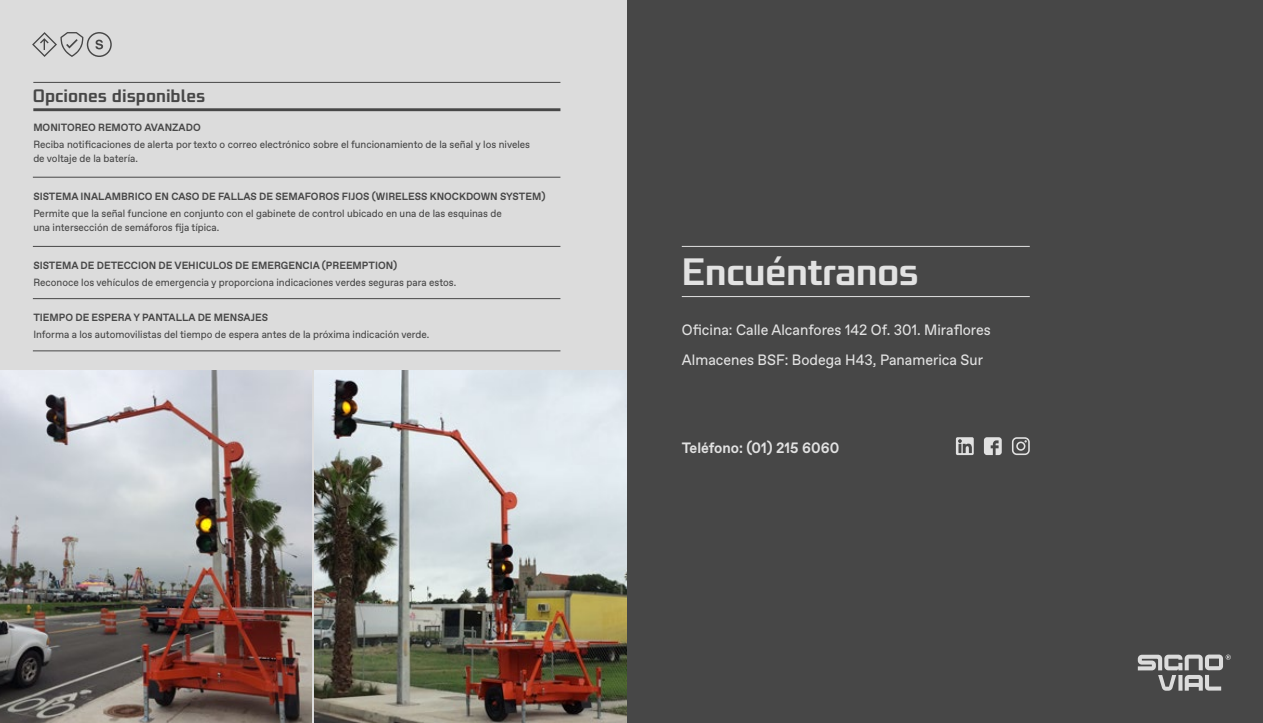
<style>
.page{position:relative;width:1263px;height:723px;background:#fff}
.page>*{position:absolute;margin:0;border:0;box-sizing:border-box;transform-origin:0 0}
.t1{font:38.25px "Bunken Tech Sans Pro Se Bd";letter-spacing:-.02em;color:#e2e2e2}
.t2{font:18px "Bunken Tech Sans Pro Se Bd";color:#474747;scale:.96 1}
.t3{font:15px/30px "Favorit";color:#e2e2e2;scale:.96 1}
.t4{font:700 15px "Favorit";color:#e2e2e2;scale:.96 1}
.t5{font:10.5px/13.5px "Favorit";color:#474747;scale:.96 1}
.t6{font:700 10.5px "Favorit";color:#474747;scale:.96 1}
</style>
<div class="page">
<div style="left:626px;top:0;width:637px;height:723px;background:#474747"></div>
<div style="left:0;top:0;width:626px;height:723px;background:#dcdcdc"></div>
<svg style="left:1138px;top:654px;width:93px;height:37px"></svg>
<svg style="left:32px;top:32px;width:80px;height:25px"></svg>
<hr style="left:682px;top:246px;width:348px;height:1px;background:#e2e2e2">
<hr style="left:682px;top:296px;width:348px;height:1px;background:#e2e2e2">
<svg style="left:956px;top:437px;width:18px;height:18px"></svg>
<svg style="left:984px;top:437px;width:18px;height:18px"></svg>
<svg style="left:1012px;top:437px;width:18px;height:18px"></svg>
<hr style="left:33px;top:177px;width:527px;height:1px;background:#474747">
<hr style="left:33px;top:246px;width:527px;height:1px;background:#474747">
<hr style="left:33px;top:298px;width:527px;height:1px;background:#474747">
<hr style="left:33px;top:350px;width:527px;height:1px;background:#474747">
<hr style="left:33px;top:82px;width:527px;height:1px;background:#474747">
<hr style="left:33px;top:108px;width:527px;height:3px;background:#474747">
<img style="left:0;top:371px;width:311px;height:352px">
<img style="left:315px;top:371px;width:311px;height:352px">
<h2 class="t2" style="left:33px;top:85px;width:181px">Opciones disponibles</h2>
<p class="t6" style="left:33px;top:120px;width:176px">MONITOREO REMOTO AVANZADO</p>
<p class="t5" style="left:33px;top:138px;width:519px">Reciba notificaciones de alerta por texto o correo electrónico sobre el funcionamiento de la señal y los niveles de voltaje de la batería.</p>
<p class="t6" style="left:33px;top:189px;width:535px">SISTEMA INALAMBRICO EN CASO DE FALLAS DE SEMAFOROS FIJOS (WIRELESS KNOCKDOWN SYSTEM)</p>
<p class="t5" style="left:33px;top:207px;width:490px">Permite que la señal funcione en conjunto con el gabinete de control ubicado en una de las esquinas de una intersección de semáforos fija típica.</p>
<p class="t6" style="left:33px;top:258px;width:381px">SISTEMA DE DETECCION DE VEHICULOS DE EMERGENCIA (PREEMPTION)</p>
<p class="t5" style="left:33px;top:276px;width:442px">Reconoce los vehículos de emergencia y proporciona indicaciones verdes seguras para estos.</p>
<p class="t6" style="left:33px;top:310px;width:246px">TIEMPO DE ESPERA Y PANTALLA DE MENSAJES</p>
<p class="t5" style="left:33px;top:328px;width:414px">Informa a los automovilistas del tiempo de espera antes de la próxima indicación verde.</p>
<h1 class="t1" style="left:682px;top:247px;width:239px">Encuéntranos</h1>
<h3 class="t3" style="left:682px;top:315px;width:323px">Oficina: Calle Alcanfores 142 Of. 301. Miraflores<br>Almacenes BSF: Bodega H43, Panamerica Sur</h3>
<h3 class="t4" style="left:682px;top:438px;width:165px">Teléfono: (01) 215 6060</h3>
</div>
